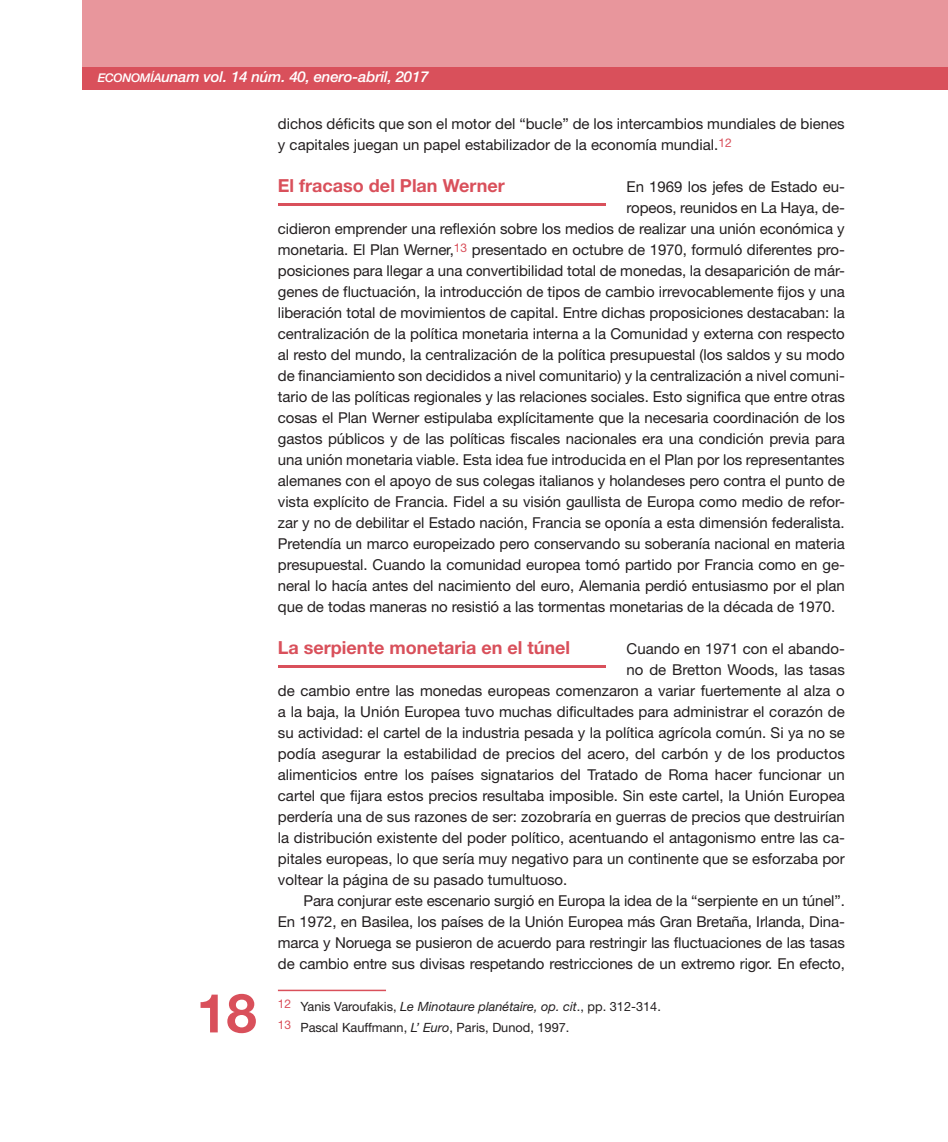
<style>
.page{position:relative;width:948px;height:1142px;background:#fff}
.page>*{position:absolute;margin:0;border:0;box-sizing:border-box;transform-origin:0 0}
.t1{font:700 54px "Helvetica Neue LT Std";color:#d9505b}
.t2{font:700 18px "Helvetica Neue LT Std";color:#d9505b}
.t3{font:15px/21px "Helvetica Neue LT Std";letter-spacing:-.005em;color:#231f20}
.t4{font:italic 500 15px "Helvetica Neue LT Std";letter-spacing:-.01em;color:#fff}
.t5{font:12.75px/21px "Helvetica Neue LT Std";color:#231f20}
.s1{font-family:"Helvetica Neue LT Std Md It SC800";font-weight:400;font-style:normal;font-size:12px}
.s2{font-style:italic}
</style>
<div class="page">
<div style="left:82px;top:0;width:865px;height:67px;background:#e8969c"></div>
<div style="left:82px;top:67px;width:865px;height:22px;background:#d9505b"></div>
<hr style="left:278px;top:989px;width:108px;height:2px;background:#d9505b">
<hr style="left:278px;top:203px;width:327px;height:3px;background:#d9505b">
<hr style="left:278px;top:665px;width:327px;height:3px;background:#d9505b">
<p class="t4" style="left:98px;top:67px;width:332px"><span class="s1">ECONOMÍA</span>unam vol. 14 núm. 40, enero-abril, 2017</p>
<p class="t3" style="left:278px;top:113px;width:568px">dichos déficits que son el motor del “bucle” de los intercambios mundiales de bienes y capitales juegan un papel estabilizador de la economía mundial.<sup>12</sup></p>
<p class="t3" style="left:626px;top:176px;width:220px">En 1969 los jefes de Estado eu-</p>
<p class="t3" style="left:626px;top:197px;width:220px">ropeos, reunidos en La Haya, de-</p>
<p class="t3" style="left:278px;top:218px;width:568px">cidieron emprender una reflexión sobre los medios de realizar una unión económica y</p>
<p class="t3" style="left:278px;top:239px;width:568px">monetaria. El Plan Werner,<sup>13</sup> presentado en octubre de 1970, formuló diferentes pro-</p>
<p class="t3" style="left:278px;top:260px;width:568px">posiciones para llegar a una convertibilidad total de monedas, la desaparición de már-</p>
<p class="t3" style="left:278px;top:281px;width:568px">genes de fluctuación, la introducción de tipos de cambio irrevocablemente fijos y una</p>
<p class="t3" style="left:278px;top:302px;width:568px">liberación total de movimientos de capital. Entre dichas proposiciones destacaban: la</p>
<p class="t3" style="left:278px;top:323px;width:568px">centralización de la política monetaria interna a la Comunidad y externa con respecto</p>
<p class="t3" style="left:278px;top:344px;width:568px">al resto del mundo, la centralización de la política presupuestal (los saldos y su modo</p>
<p class="t3" style="left:278px;top:365px;width:568px">de financiamiento son decididos a nivel comunitario) y la centralización a nivel comuni-</p>
<p class="t3" style="left:278px;top:386px;width:568px">tario de las políticas regionales y las relaciones sociales. Esto significa que entre otras</p>
<p class="t3" style="left:278px;top:407px;width:568px">cosas el Plan Werner estipulaba explícitamente que la necesaria coordinación de los</p>
<p class="t3" style="left:278px;top:428px;width:568px">gastos públicos y de las políticas fiscales nacionales era una condición previa para</p>
<p class="t3" style="left:278px;top:449px;width:568px">una unión monetaria viable. Esta idea fue introducida en el Plan por los representantes</p>
<p class="t3" style="left:278px;top:470px;width:568px">alemanes con el apoyo de sus colegas italianos y holandeses pero contra el punto de</p>
<p class="t3" style="left:278px;top:491px;width:568px">vista explícito de Francia. Fidel a su visión gaullista de Europa como medio de refor-</p>
<p class="t3" style="left:278px;top:512px;width:568px">zar y no de debilitar el Estado nación, Francia se oponía a esta dimensión federalista.</p>
<p class="t3" style="left:278px;top:533px;width:568px">Pretendía un marco europeizado pero conservando su soberanía nacional en materia</p>
<p class="t3" style="left:278px;top:554px;width:568px">presupuestal. Cuando la comunidad europea tomó partido por Francia como en ge-</p>
<p class="t3" style="left:278px;top:575px;width:568px">neral lo hacía antes del nacimiento del euro, Alemania perdió entusiasmo por el plan</p>
<p class="t3" style="left:278px;top:596px;width:558px">que de todas maneras no resistió a las tormentas monetarias de la década de 1970.</p>
<p class="t3" style="left:626px;top:638px;width:220px">Cuando en 1971 con el abando-</p>
<p class="t3" style="left:626px;top:659px;width:220px">no de Bretton Woods, las tasas</p>
<p class="t3" style="left:278px;top:680px;width:568px">de cambio entre las monedas europeas comenzaron a variar fuertemente al alza o</p>
<p class="t3" style="left:278px;top:701px;width:568px">a la baja, la Unión Europea tuvo muchas dificultades para administrar el corazón de</p>
<p class="t3" style="left:278px;top:722px;width:568px">su actividad: el cartel de la industria pesada y la política agrícola común. Si ya no se</p>
<p class="t3" style="left:278px;top:743px;width:568px">podía asegurar la estabilidad de precios del acero, del carbón y de los productos</p>
<p class="t3" style="left:278px;top:764px;width:568px">alimenticios entre los países signatarios del Tratado de Roma hacer funcionar un</p>
<p class="t3" style="left:278px;top:785px;width:568px">cartel que fijara estos precios resultaba imposible. Sin este cartel, la Unión Europea</p>
<p class="t3" style="left:278px;top:806px;width:568px">perdería una de sus razones de ser: zozobraría en guerras de precios que destruirían</p>
<p class="t3" style="left:278px;top:827px;width:568px">la distribución existente del poder político, acentuando el antagonismo entre las ca-</p>
<p class="t3" style="left:278px;top:848px;width:568px">pitales europeas, lo que sería muy negativo para un continente que se esforzaba por</p>
<p class="t3" style="left:278px;top:869px;width:291px">voltear la página de su pasado tumultuoso.</p>
<p class="t3" style="left:303px;top:890px;width:542px">Para conjurar este escenario surgió en Europa la idea de la “serpiente en un túnel”.</p>
<p class="t3" style="left:278px;top:911px;width:568px">En 1972, en Basilea, los países de la Unión Europea más Gran Bretaña, Irlanda, Dina-</p>
<p class="t3" style="left:278px;top:932px;width:568px">marca y Noruega se pusieron de acuerdo para restringir las fluctuaciones de las tasas</p>
<p class="t3" style="left:278px;top:953px;width:568px">de cambio entre sus divisas respetando restricciones de un extremo rigor. En efecto,</p>
<p class="t5" style="left:278px;top:996px;width:384px"><sup>12</sup> Yanis Varoufakis, <span class="s2">Le Minotaure planétaire, op. cit</span>., pp. 312-314.<br><sup>13</sup> Pascal Kauffmann, <span class="s2">L’ Euro</span>, Paris, Dunod, 1997.</p>
<p class="t2" style="left:278px;top:174px;width:228px">El fracaso del Plan Werner</p>
<p class="t2" style="left:278px;top:636px;width:293px">La serpiente monetaria en el túnel</p>
<h1 class="t1" style="left:196px;top:979px;width:62px">18</h1>
</div>
